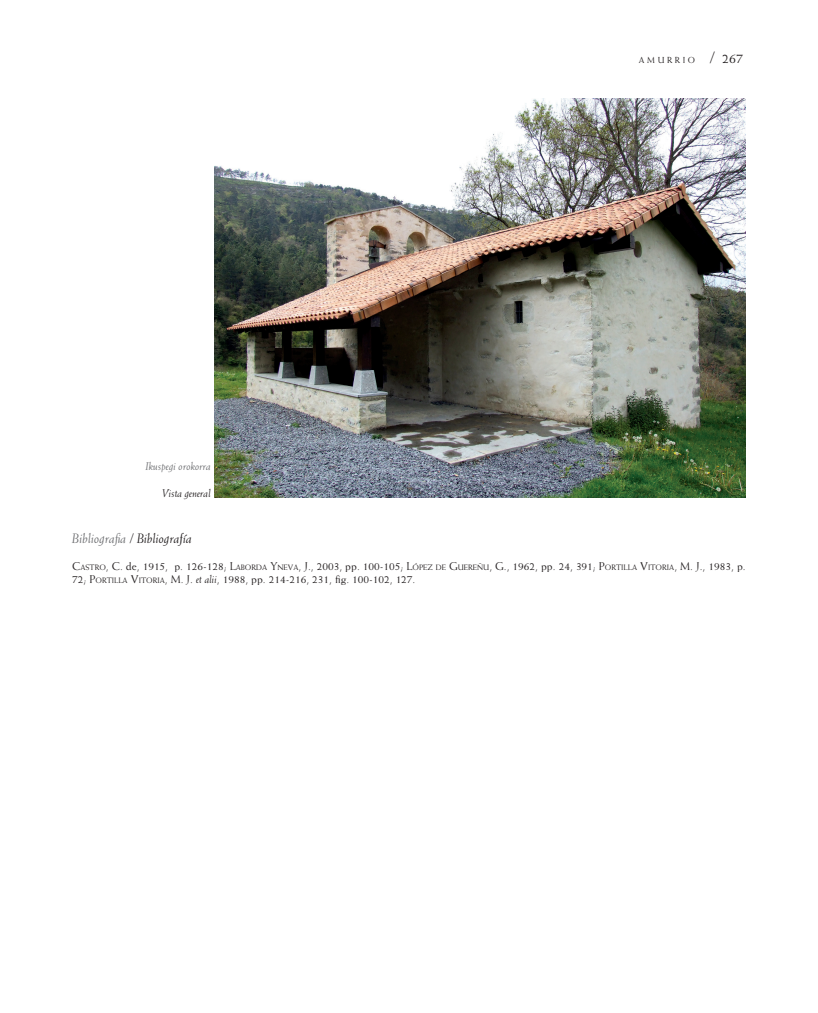
<style>
.page{position:relative;width:818px;height:1013px;background:#fff}
.page>*{position:absolute;margin:0;border:0;box-sizing:border-box;transform-origin:0 0}
.t1{font:italic 13.75px "Weiss Std";color:#231f20}
.t2{font:13.75px "Weiss Std";color:#231f20}
.t3{font:11.25px/13.5px "Weiss Std";color:#231f20}
.t4{font:italic 11.25px "Weiss Std";color:#6c6d70}
.t5{font:italic 11.25px "Weiss Std";color:#231f20}
.t6{font:8.75px "Weiss Std";color:#231f20}
.s1{font-size:16.25px}
.s2{color:#6c6d70}
.s3{font-style:inherit}
.s4{font-size:7.88px}
.s5{font-style:italic}
</style>
<div class="page">
<img style="left:214px;top:99px;width:531px;height:398px">
<p class="t4" style="left:145px;top:460px;width:67px">Ikuspegi orokorra</p>
<p class="t5" style="left:162px;top:487px;width:51px">Vista general</p>
<p class="t6" style="left:639px;top:55px;width:8px">AMURRIO</p>
<p class="t2" style="left:710px;top:51px;width:34px"><span class="s1">/</span> 267</p>
<p class="t1" style="left:72px;top:530px;width:121px"><span class="s2">Bibliografia</span> / Bibliografía</p>
<p class="t3" style="left:72px;top:559px;width:675px"><span class="s3">C</span><span class="s4">ASTRO</span><span class="s3">, C.</span> DE<span class="s3">,</span> 1915, P. 126-128; <span class="s3">L</span><span class="s4">ABORDA</span> <span class="s3">Y</span><span class="s4">NEVA</span>, J., 2003, PP. 100-105; <span class="s3">L</span><span class="s4">ÓPEZ DE</span> <span class="s3">G</span><span class="s4">UEREÑU</span><span class="s3">, G.,</span> 1962, PP. 24, 391; <span class="s3">P</span><span class="s4">ORTILLA</span> <span class="s3">V</span><span class="s4">ITORIA</span>, M. J., 1983, P.<br>72; <span class="s3">P</span><span class="s4">ORTILLA</span> <span class="s3">V</span><span class="s4">ITORIA</span>, M. J. <span class="s5">et alii</span>, 1988, PP. 214-216, 231, FIG. 100-102, 127.</p>
</div>
